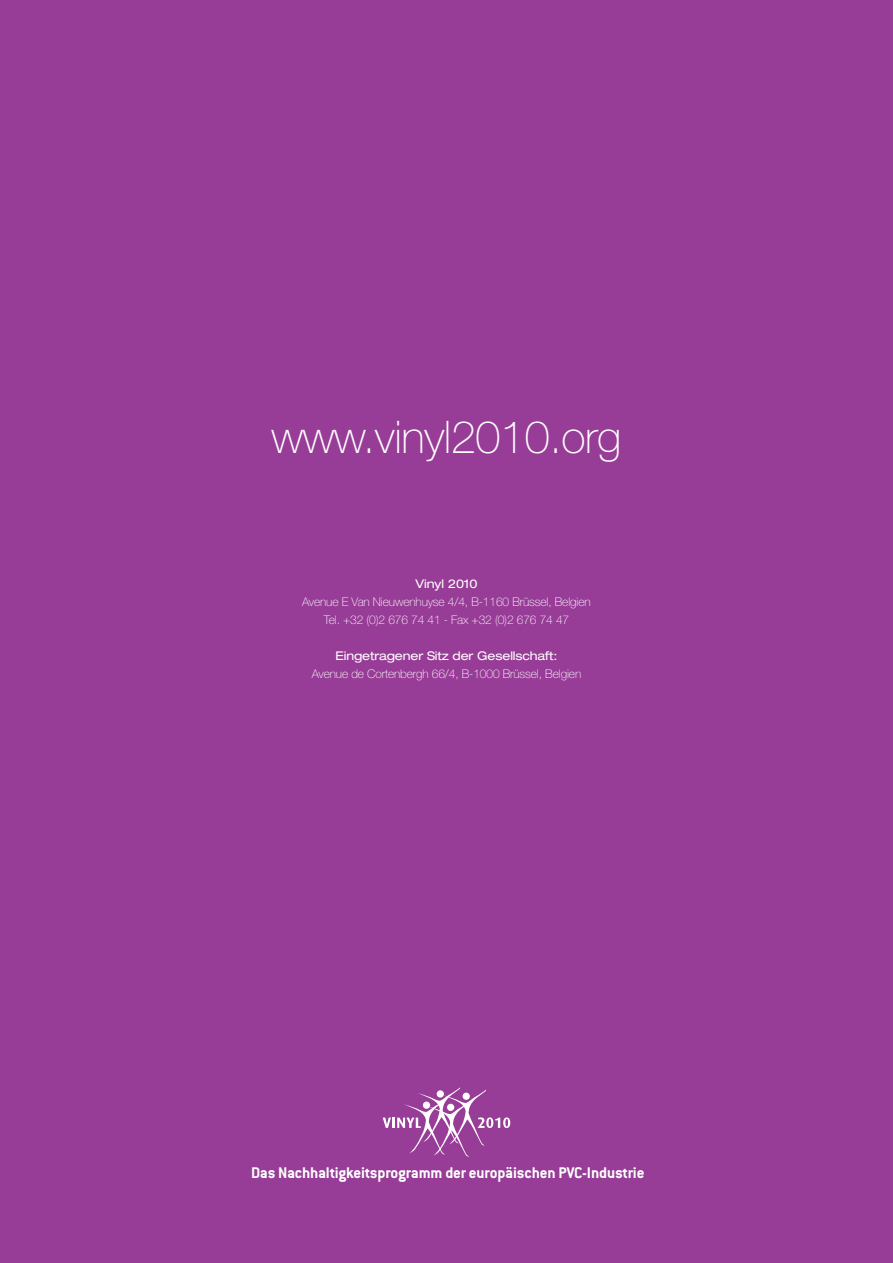
<style>
.page{position:relative;width:893px;height:1263px;background:#983d97}
.page>*{position:absolute;margin:0;border:0;box-sizing:border-box;transform-origin:0 0}
.t1{font:100 45px "Helvetica Neue LT Std";letter-spacing:-.01em;color:#fff}
.t2{font:700 16.95px "Conduit ITC";letter-spacing:-.005em;color:#fff}
.t3{font:100 12px/18px "Helvetica Neue LT Std";letter-spacing:-.01em;color:#fff;text-align:center}
.t4{font:expanded 12px "Helvetica Neue LT Std";letter-spacing:-.01em;color:#fff}
</style>
<div class="page">
<svg style="left:383px;top:1087px;width:127px;height:70px"></svg>
<h1 class="t1" style="left:272px;top:421px;width:351px">www.vinyl2010.org</h1>
<p class="t4" style="left:415px;top:580px;width:64px">Vinyl 2010</p>
<p class="t3" style="left:302px;top:594px;width:290px">Avenue E Van Nieuwenhuyse 4/4, B-1160 Brüssel, Belgien<br>Tel. +32 (0)2 676 74 41 - Fax +32 (0)2 676 74 47</p>
<p class="t4" style="left:335px;top:652px;width:223px">Eingetragener Sitz der Gesellschaft:</p>
<p class="t3" style="left:312px;top:666px;width:271px">Avenue de Cortenbergh 66/4, B-1000 Brüssel, Belgien</p>
<h2 class="t2" style="left:251px;top:1167px;width:395px">Das Nachhaltigkeitsprogramm der europäischen PVC-Industrie</h2>
</div>
